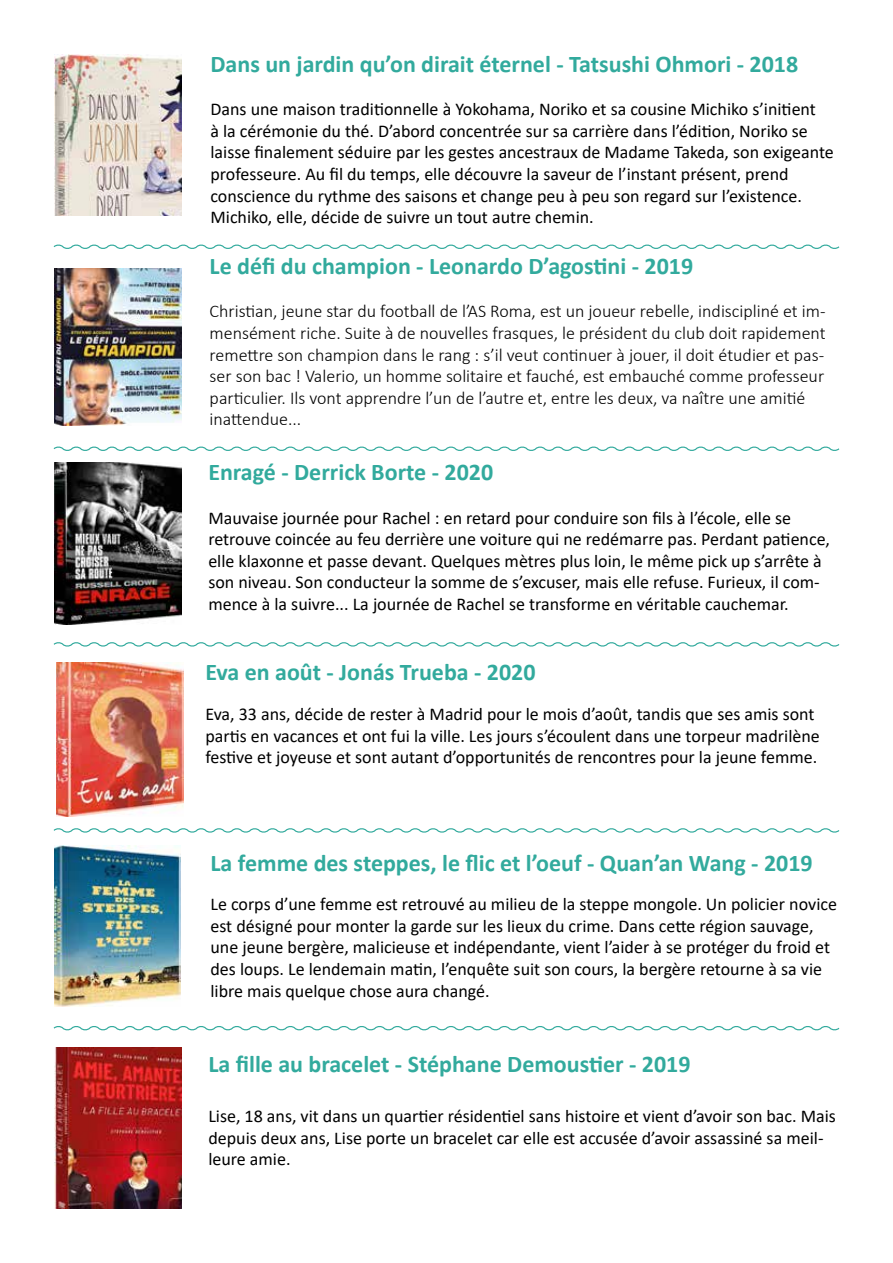
<style>
.page{position:relative;width:893px;height:1263px;background:#fff}
.page>*{position:absolute;margin:0;border:0;box-sizing:border-box;transform-origin:0 0}
.t1{font:700 24px "Calibri";color:#32aa9d}
.t2{font:18px/21.6px "Calibri";color:#000}
.t3{font:300 18px/21.6px "Calibri";color:#000}
</style>
<div class="page">
<img style="left:55px;top:54px;width:127px;height:162px">
<img style="left:54px;top:269px;width:128px;height:156px">
<img style="left:54px;top:462px;width:128px;height:162px">
<img style="left:56px;top:662px;width:128px;height:155px">
<img style="left:54px;top:845px;width:127px;height:162px">
<img style="left:54px;top:1047px;width:128px;height:162px">
<svg style="left:53px;top:244px;width:787px;height:5px"></svg>
<svg style="left:53px;top:446px;width:787px;height:5px"></svg>
<svg style="left:53px;top:642px;width:787px;height:5px"></svg>
<svg style="left:53px;top:828px;width:787px;height:5px"></svg>
<svg style="left:53px;top:1026px;width:787px;height:5px"></svg>
<h1 class="t1" style="left:210px;top:47px;width:589px">Dans un jardin qu’on dirait éternel - Tatsushi Ohmori - 2018</h1>
<p class="t2" style="left:210px;top:98px;width:625px">Dans une maison traditionnelle à Yokohama, Noriko et sa cousine Michiko s’initient<br>à la cérémonie du thé. D’abord concentrée sur sa carrière dans l’édition, Noriko se laisse finalement séduire par les gestes ancestraux de Madame Takeda, son exigeante professeure. Au fil du temps, elle découvre la saveur de l’instant présent, prend conscience du rythme des saisons et change peu à peu son regard sur l’existence.<br>Michiko, elle, décide de suivre un tout autre chemin.</p>
<h1 class="t1" style="left:210px;top:249px;width:485px">Le défi du champion - Leonardo D’agostini - 2019</h1>
<p class="t3" style="left:210px;top:300px;width:617px">Christian, jeune star du football de l’AS Roma, est un joueur rebelle, indiscipliné et im&shy;mensément riche. Suite à de nouvelles frasques, le président du club doit rapidement remettre son champion dans le rang : s’il veut continuer à jouer, il doit étudier et pas&shy;ser son bac ! Valerio, un homme solitaire et fauché, est embauché comme professeur particulier. Ils vont apprendre l’un de l’autre et, entre les deux, va naître une amitié inattendue...</p>
<h1 class="t1" style="left:208px;top:455px;width:286px">Enragé - Derrick Borte - 2020</h1>
<p class="t2" style="left:208px;top:506px;width:623px">Mauvaise journée pour Rachel : en retard pour conduire son fils à l’école, elle se retrouve coincée au feu derrière une voiture qui ne redémarre pas. Perdant patience, elle klaxonne et passe devant. Quelques mètres plus loin, le même pick up s’arrête à son niveau. Son conducteur la somme de s’excuser, mais elle refuse. Furieux, il com&shy;mence à la suivre... La journée de Rachel se transforme en véritable cauchemar.</p>
<h1 class="t1" style="left:205px;top:655px;width:332px">Eva en août - Jonás Trueba - 2020</h1>
<p class="t2" style="left:205px;top:703px;width:616px">Eva, 33 ans, décide de rester à Madrid pour le mois d’août, tandis que ses amis sont partis en vacances et ont fui la ville. Les jours s’écoulent dans une torpeur madrilène festive et joyeuse et sont autant d’opportunités de rencontres pour la jeune femme.</p>
<h1 class="t1" style="left:210px;top:846px;width:604px">La femme des steppes, le flic et l’oeuf - Quan’an Wang - 2019</h1>
<p class="t2" style="left:210px;top:893px;width:628px">Le corps d’une femme est retrouvé au milieu de la steppe mongole. Un policier novice est désigné pour monter la garde sur les lieux du crime. Dans cette région sauvage, une jeune bergère, malicieuse et indépendante, vient l’aider à se protéger du froid et des loups. Le lendemain matin, l’enquête suit son cours, la bergère retourne à sa vie libre mais quelque chose aura changé.</p>
<h1 class="t1" style="left:208px;top:1046px;width:484px">La fille au bracelet - Stéphane Demoustier - 2019</h1>
<p class="t2" style="left:208px;top:1105px;width:629px">Lise, 18 ans, vit dans un quartier résidentiel sans histoire et vient d’avoir son bac. Mais depuis deux ans, Lise porte un bracelet car elle est accusée d’avoir assassiné sa meil&shy;leure amie.</p>
</div>
